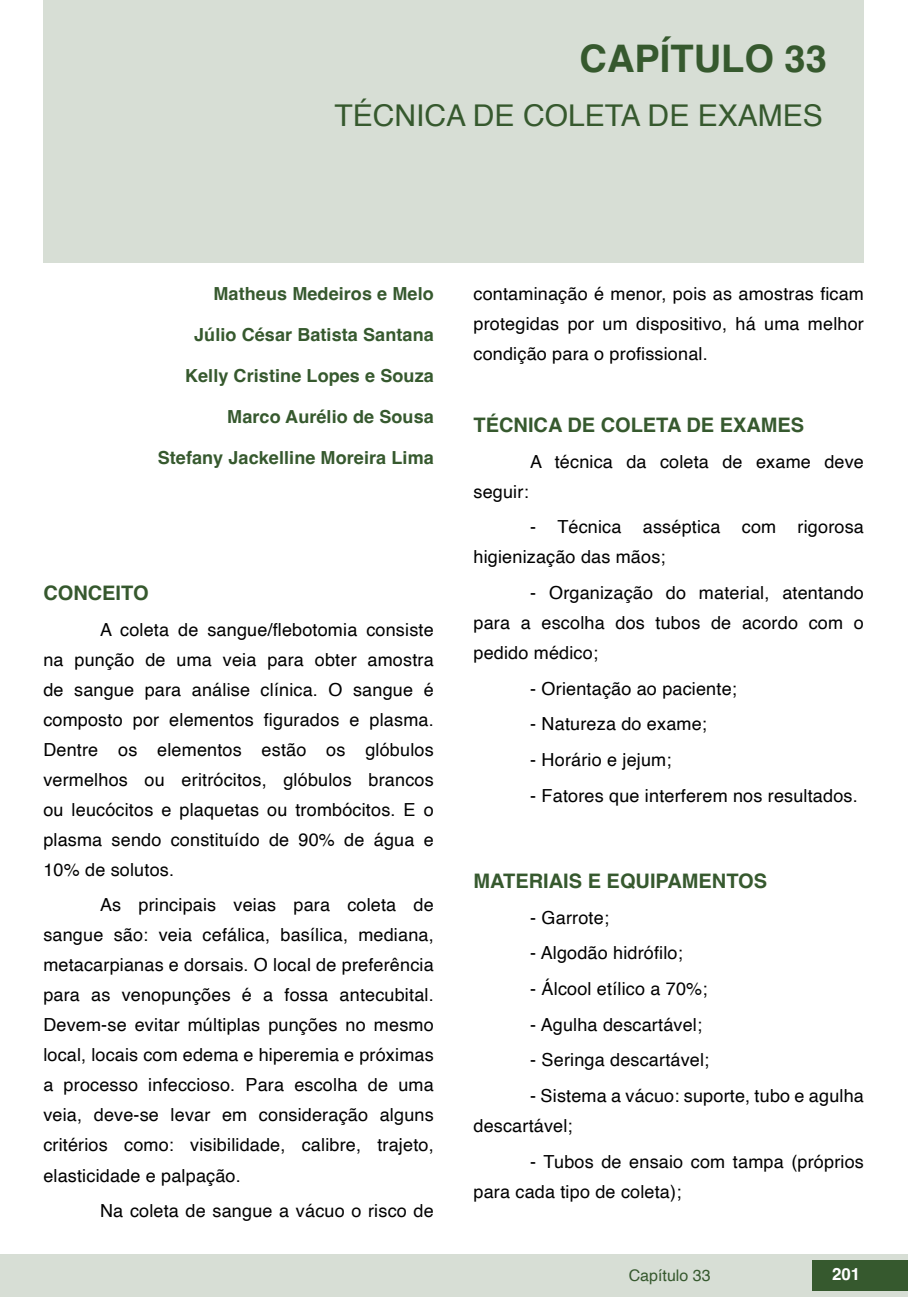
<style>
.page{position:relative;width:908px;height:1304px;background:#fff}
.page>*{position:absolute;margin:0;border:0;box-sizing:border-box;transform-origin:0 0}
.t1{font:700 38px "Helvetica";color:#36592e}
.t2{font:30px "Helvetica";color:#36592e}
.t3{font:700 20px "Helvetica";color:#36592e}
.t4{font:18px/30px "Helvetica";letter-spacing:.01em;color:#000;text-align:justify}
.t5{font:700 18px "Helvetica";letter-spacing:.005em;color:#36592e}
.t6{font:700 16.8px "Helvetica";color:#fff}
.t7{font:16px "Helvetica";color:#36592e}
</style>
<div class="page">
<div style="left:0;top:1254px;width:906px;height:43px;background:#d7ded5"></div>
<div style="left:812px;top:1261px;width:95px;height:30px;background:#36592e"></div>
<div style="left:43px;top:0;width:820px;height:263px;background:#d7ded5"></div>
<h1 class="t1" style="left:579px;top:35px;width:249px">CAPÍTULO 33</h1>
<h2 class="t2" style="left:334px;top:93px;width:489px">TÉCNICA DE COLETA DE EXAMES</h2>
<p class="t5" style="left:213px;top:283px;width:222px">Matheus Medeiros e Melo</p>
<p class="t5" style="left:194px;top:324px;width:241px">Júlio César Batista Santana</p>
<p class="t5" style="left:185px;top:365px;width:250px">Kelly Cristine Lopes e Souza</p>
<p class="t5" style="left:227px;top:406px;width:208px">Marco Aurélio de Sousa</p>
<p class="t5" style="left:158px;top:447px;width:277px">Stefany Jackelline Moreira Lima</p>
<p class="t3" style="left:43px;top:581px;width:107px">CONCEITO</p>
<p class="t4" style="left:43px;top:615px;width:392px;text-indent:57px">A coleta de sangue/flebotomia consiste na punção de uma veia para obter amostra de sangue para análise clínica. O sangue é composto por elementos figurados e plasma.<br>Dentre os elementos estão os glóbulos vermelhos ou eritrócitos, glóbulos brancos ou leucócitos e plaquetas ou trombócitos. E o plasma sendo constituído de 90% de água e 10% de solutos.</p>
<p class="t4" style="left:43px;top:891px;width:392px;text-indent:57px">As principais veias para coleta de sangue são: veia cefálica, basílica, mediana, metacarpianas e dorsais. O local de preferência para as venopunções é a fossa antecubital.<br>Devem-se evitar múltiplas punções no mesmo local, locais com edema e hiperemia e próximas a processo infeccioso. Para escolha de uma veia, deve-se levar em consideração alguns critérios como: visibilidade, calibre, trajeto, elasticidade e palpação.</p>
<p class="t4" style="left:100px;top:1196px;width:335px">Na coleta de sangue a vácuo o risco de</p>
<p class="t4" style="left:473px;top:279px;width:392px">contaminação é menor, pois as amostras ficam protegidas por um dispositivo, há uma melhor condição para o profissional.</p>
<p class="t3" style="left:473px;top:413px;width:332px">TÉCNICA DE COLETA DE EXAMES</p>
<p class="t4" style="left:530px;top:447px;width:335px">A técnica da coleta de exame deve</p>
<p class="t4" style="left:473px;top:477px;width:57px">seguir:</p>
<p class="t4" style="left:473px;top:513px;width:392px;text-indent:57px">- Técnica asséptica com rigorosa higienização das mãos;</p>
<p class="t4" style="left:473px;top:578px;width:392px;text-indent:57px">- Organização do material, atentando para a escolha dos tubos de acordo com o pedido médico;</p>
<p class="t4" style="left:530px;top:674px;width:208px">- Orientação ao paciente;</p>
<p class="t4" style="left:530px;top:710px;width:178px">- Natureza do exame;</p>
<p class="t4" style="left:530px;top:745px;width:143px">- Horário e jejum;</p>
<p class="t4" style="left:530px;top:781px;width:329px">- Fatores que interferem nos resultados.</p>
<p class="t3" style="left:473px;top:869px;width:295px">MATERIAIS E EQUIPAMENTOS</p>
<p class="t4" style="left:530px;top:903px;width:80px">- Garrote;</p>
<p class="t4" style="left:530px;top:939px;width:154px">- Algodão hidrófilo;</p>
<p class="t4" style="left:530px;top:974px;width:179px">- Álcool etílico a 70%;</p>
<p class="t4" style="left:530px;top:1010px;width:173px">- Agulha descartável;</p>
<p class="t4" style="left:530px;top:1046px;width:180px">- Seringa descartável;</p>
<p class="t4" style="left:473px;top:1081px;width:392px;text-indent:57px">- Sistema a vácuo: suporte, tubo e agulha descartável;</p>
<p class="t4" style="left:473px;top:1147px;width:392px;text-indent:57px">- Tubos de ensaio com tampa (próprios para cada tipo de coleta);</p>
<p class="t7" style="left:628px;top:1263px;width:83px">Capítulo 33</p>
<p class="t6" style="left:831px;top:1264px;width:30px">201</p>
</div>
